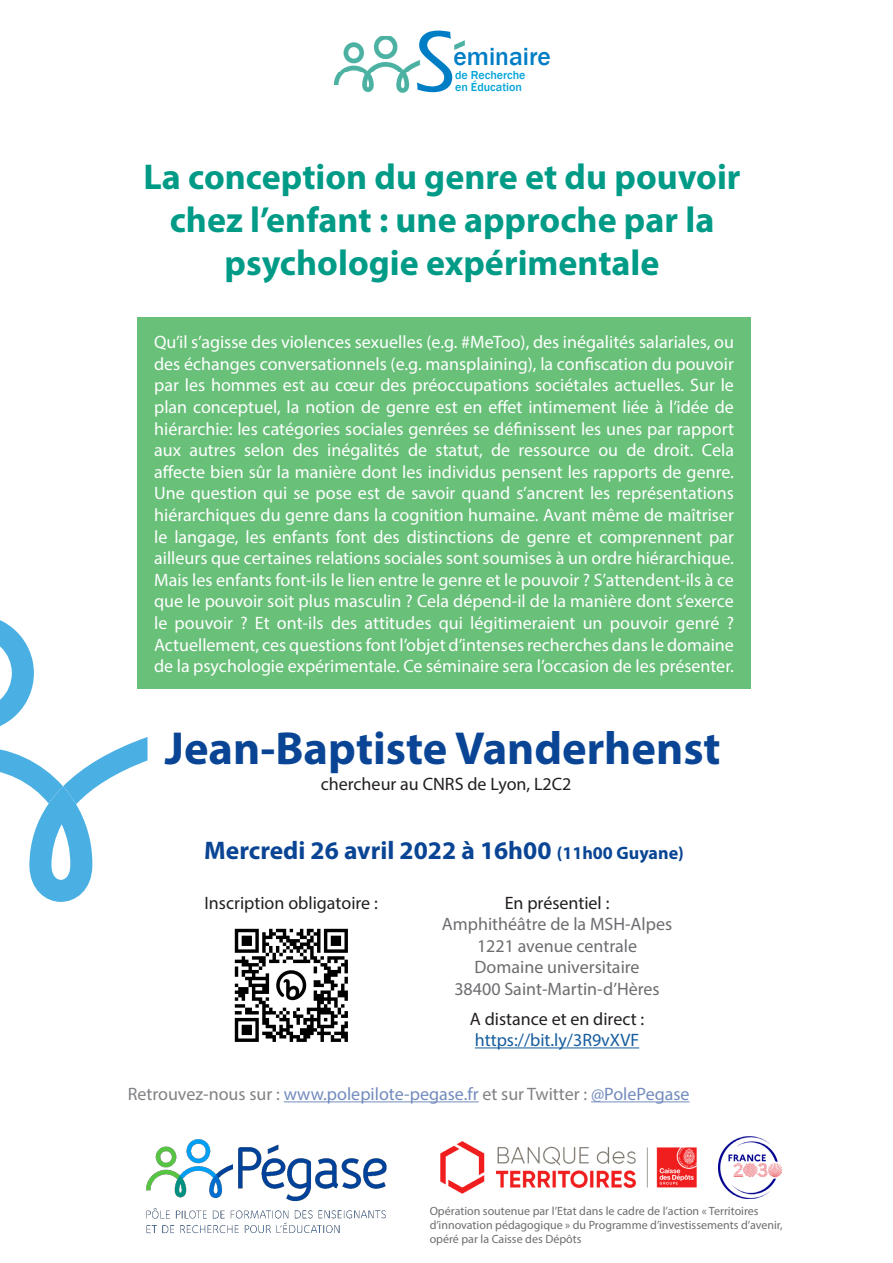
<style>
.page{position:relative;width:893px;height:1263px;background:#fff}
.page>*{position:absolute;margin:0;border:0;box-sizing:border-box;transform-origin:0 0}
.t1{font:500 89.55px "Eras ITC";color:#007ec5}
.t2{font:700 46.5px "Myriad Pro";color:#094594}
.t3{font:700 36px/43.2px "Myriad Pro";color:#009b87;text-align:center}
.t4{font:700 25.5px "Myriad Pro";color:#094594}
.t5{font:500 25.5px "Franklin Gothic";color:#007ec5}
.t6{font:18px/21.6px "Myriad Pro";color:#fff;text-align:justify}
.t7{font:18px/21.6px "Myriad Pro";color:#6c6d70;text-align:center}
.t8{font:18px "Myriad Pro";color:#231f20}
.t9{font:18px "Myriad Pro";color:#738cbd}
.t10{font:18px "Myriad Pro";color:#175d9e}
.t11{font:12px/14.4px "Myriad Pro";color:#6c6d70}
.t12{font:500 12px "Franklin Gothic";color:#05a4d7}
.s1{font-size:18px}
.s2{color:#808285}
</style>
<div class="page">
<img style="left:146px;top:1139px;width:241px;height:95px">
<img style="left:718px;top:1136px;width:64px;height:63px">
<img style="left:440px;top:1141px;width:257px;height:53px">
<div style="left:137px;top:318px;width:614px;height:371px;background:#68c079"></div>
<img style="left:335px;top:36px;width:129px;height:57px">
<hr style="left:475px;top:1047px;width:164px;height:1px;background:#175d9e">
<svg style="left:0;top:620px;width:34px;height:106px"></svg>
<svg style="left:0;top:737px;width:148px;height:165px"></svg>
<img style="left:234px;top:928px;width:114px;height:114px">
<hr style="left:284px;top:1101px;width:195px;height:1px;background:#738cbd">
<hr style="left:591px;top:1101px;width:99px;height:1px;background:#738cbd">
<p class="t1" style="left:414px;top:11px;width:44px">S</p>
<p class="t5" style="left:453px;top:41px;width:99px">eminaire</p>
<p class="t12" style="left:455px;top:67px;width:72px">de Recherche</p>
<p class="t12" style="left:455px;top:79px;width:68px">en Éducation</p>
<p class="t3" style="left:143px;top:154px;width:599px">La conception du genre et du pouvoir chez l’enfant : une approche par la psychologie expérimentale</p>
<p class="t6" style="left:154px;top:331px;width:581px">Qu’il s’agisse des violences sexuelles (e.g. #MeToo), des inégalités salariales, ou des échanges conversationnels (e.g. mansplaining), la confiscation du pouvoir par les hommes est au cœur des préoccupations sociétales actuelles. Sur le plan conceptuel, la notion de genre est en effet intimement liée à l’idée de hiérarchie: les catégories sociales genrées se définissent les unes par rapport aux autres selon des inégalités de statut, de ressource ou de droit. Cela affecte bien sûr la manière dont les individus pensent les rapports de genre.<br>Une question qui se pose est de savoir quand s’ancrent les représentations hiérarchiques du genre dans la cognition humaine. Avant même de maîtriser le langage, les enfants font des distinctions de genre et comprennent par ailleurs que certaines relations sociales sont soumises à un ordre hiérarchique.<br>Mais les enfants font-ils le lien entre le genre et le pouvoir ? S’attendent-ils à ce que le pouvoir soit plus masculin ? Cela dépend-il de la manière dont s’exerce le pouvoir ? Et ont-ils des attitudes qui légitimeraient un pouvoir genré ?<br>Actuellement, ces questions font l’objet d’intenses recherches dans le domaine de la psychologie expérimentale. Ce séminaire sera l’occasion de les présenter.</p>
<p class="t2" style="left:165px;top:718px;width:557px">Jean-Baptiste Vanderhenst</p>
<p class="t8" style="left:321px;top:773px;width:252px">chercheur au CNRS de Lyon, L2C2</p>
<p class="t4" style="left:204px;top:833px;width:481px">Mercredi 26 avril 2022 à 16h00 <span class="s1">(11h00 Guyane)</span></p>
<p class="t8" style="left:204px;top:891px;width:175px">Inscription obligatoire :</p>
<p class="t8" style="left:505px;top:891px;width:106px">En présentiel :</p>
<p class="t7" style="left:442px;top:913px;width:232px">Amphithéâtre de la MSH-Alpes</p>
<p class="t7" style="left:454px;top:935px;width:207px">1221 avenue centrale<br>Domaine universitaire<br>38400 Saint-Martin-d’Hères</p>
<p class="t8" style="left:470px;top:1007px;width:176px">A distance et en direct :</p>
<p class="t10" style="left:475px;top:1029px;width:166px">https://bit.ly/3R9vXVF</p>
<p class="t9" style="left:128px;top:1083px;width:563px"><span class="s2">Retrouvez-nous sur :</span> www.polepilote-pegase.fr <span class="s2">et sur Twitter :</span> @PolePegase</p>
<p class="t11" style="left:430px;top:1203px;width:354px">Opération soutenue par l’Etat dans le cadre de l’action « Territoires d’innovation pédagogique » du Programme d’investissements d’avenir, opéré par la Caisse des Dépôts</p>
</div>
